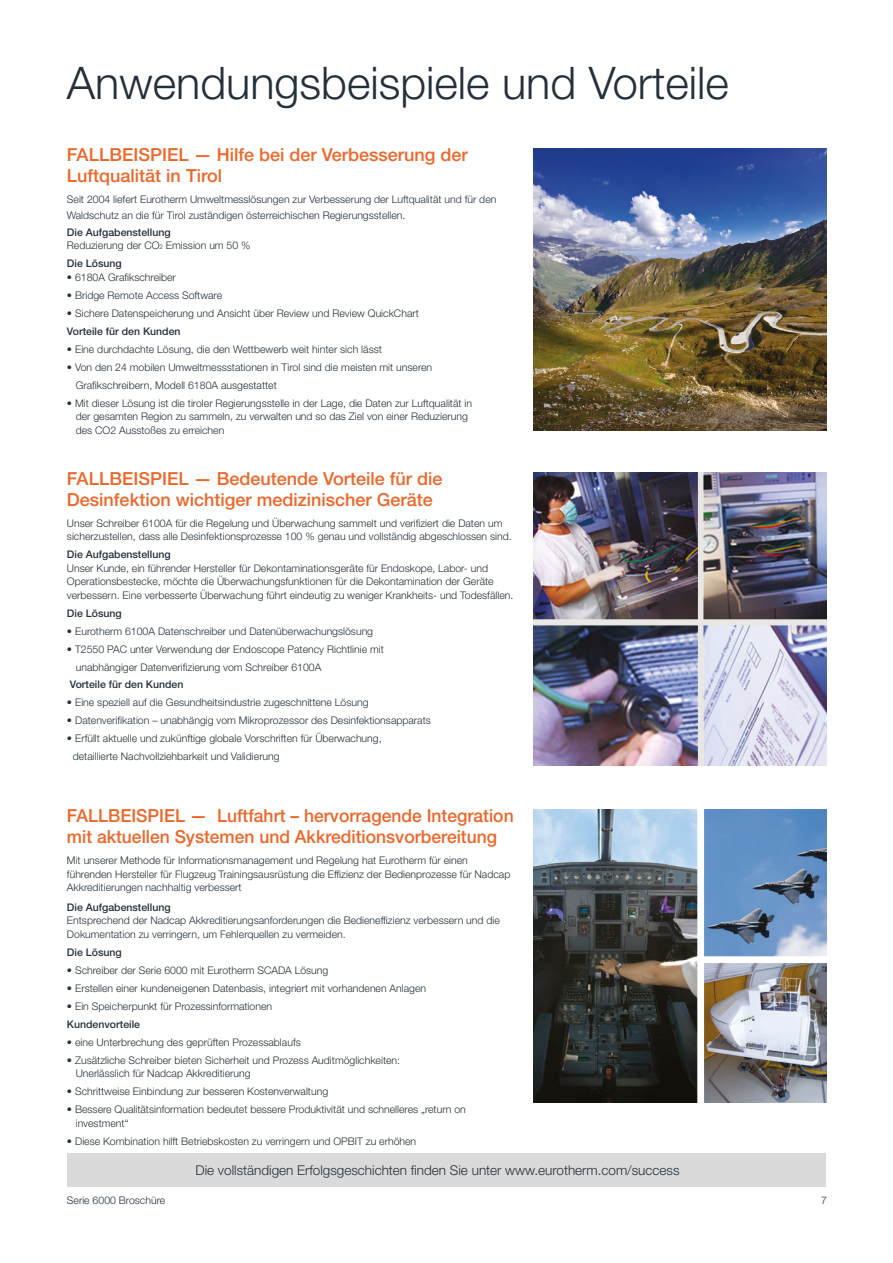
<style>
.page{position:relative;width:893px;height:1263px;background:#fff}
.page>*{position:absolute;margin:0;border:0;box-sizing:border-box;transform-origin:0 0}
.t1{font:300 45px "Helvetica Neue LT Std";color:#25303b}
.t2{font:500 18px/21px "Helvetica Neue LT Std";color:#ec672a}
.t3{font:300 13.5px "Helvetica Neue LT Std";color:#25303b}
.t4{font:300 10.5px/13.5px "Helvetica Neue LT Std";color:#25303b}
.t5{font:500 10.5px "Helvetica Neue LT Std";color:#25303b}
.s1{font-weight:500}
.s2{font-size:6.3px}
</style>
<div class="page">
<img style="left:533px;top:148px;width:293px;height:282px">
<img style="left:533px;top:809px;width:293px;height:293px">
<img style="left:533px;top:472px;width:293px;height:293px">
<div style="left:68px;top:1153px;width:758px;height:33px;background:#dadada"></div>
<h1 class="t1" style="left:67px;top:55px;width:663px">Anwendungsbeispiele und Vorteile</h1>
<h2 class="t2" style="left:67px;top:144px;width:402px">FALLBEISPIEL — Hilfe bei der Verbesserung der<br>Luftqualität in Tirol</h2>
<p class="t4" style="left:67px;top:191px;width:431px;line-height:16.5px">Seit 2004 liefert Eurotherm Umweltmesslösungen zur Verbesserung der Luftqualität und für den<br>Waldschutz an die für Tirol zuständigen österreichischen Regierungsstellen.</p>
<p class="t4" style="left:67px;top:225px;width:185px"><span class="s1">Die Aufgabenstellung<br></span>Reduzierung der CO<span class="s2">2</span> Emission um 50 %</p>
<p class="t5" style="left:67px;top:257px;width:56px">Die Lösung</p>
<p class="t4" style="left:67px;top:270px;width:110px">• 6180A Grafikschreiber</p>
<p class="t4" style="left:67px;top:288px;width:157px">• Bridge Remote Access Software</p>
<p class="t4" style="left:67px;top:306px;width:353px">• Sichere Datenspeicherung und Ansicht über Review und Review QuickChart</p>
<p class="t5" style="left:67px;top:325px;width:115px">Vorteile für den Kunden</p>
<p class="t4" style="left:67px;top:342px;width:316px">• Eine durchdachte Lösung, die den Wettbewerb weit hinter sich lässt</p>
<p class="t4" style="left:76px;top:358px;width:358px;line-height:18px;text-indent:-9px">• Von den 24 mobilen Umweltmessstationen in Tirol sind die meisten mit unseren<br>Grafikschreibern, Modell 6180A ausgestattet</p>
<p class="t4" style="left:76px;top:396px;width:398px;text-indent:-9px">• Mit dieser Lösung ist die tiroler Regierungsstelle in der Lage, die Daten zur Luftqualität in der gesamten Region zu sammeln, zu verwalten und so das Ziel von einer Reduzierung des CO2 Ausstoßes zu erreichen</p>
<h2 class="t2" style="left:67px;top:468px;width:377px">FALLBEISPIEL — Bedeutende Vorteile für die<br>Desinfektion wichtiger medizinischer Geräte</h2>
<p class="t4" style="left:67px;top:516px;width:446px">Unser Schreiber 6100A für die Regelung und Überwachung sammelt und verifiziert die Daten um sicherzustellen, dass alle Desinfektionsprozesse 100 % genau und vollständig abgeschlossen sind.</p>
<p class="t5" style="left:67px;top:548px;width:105px">Die Aufgabenstellung</p>
<p class="t4" style="left:67px;top:561px;width:448px">Unser Kunde, ein führender Hersteller für Dekontaminationsgeräte für Endoskope, Labor- und<br>Operationsbestecke, möchte die Überwachungsfunktionen für die Dekontamination der Geräte verbessern. Eine verbesserte Überwachung führt eindeutig zu weniger Krankheits- und Todesfällen.</p>
<p class="t5" style="left:67px;top:607px;width:56px">Die Lösung</p>
<p class="t4" style="left:67px;top:624px;width:308px">• Eurotherm 6100A Datenschreiber und Datenüberwachungslösung</p>
<p class="t4" style="left:76px;top:640px;width:310px;line-height:18px;text-indent:-9px">• T2550 PAC unter Verwendung der Endoscope Patency Richtlinie mit unabhängiger Datenverifizierung vom Schreiber 6100A</p>
<p class="t5" style="left:70px;top:678px;width:115px">Vorteile für den Kunden</p>
<p class="t4" style="left:67px;top:696px;width:303px">• Eine speziell auf die Gesundheitsindustrie zugeschnittene Lösung</p>
<p class="t4" style="left:67px;top:714px;width:365px">• Datenverifikation – unabhängig vom Mikroprozessor des Desinfektionsapparats</p>
<p class="t4" style="left:73px;top:729px;width:310px;line-height:18px;text-indent:-6px">• Erfüllt aktuelle und zukünftige globale Vorschriften für Überwachung, detaillierte Nachvollziehbarkeit und Validierung</p>
<h2 class="t2" style="left:67px;top:804px;width:448px;line-height:21.6px">FALLBEISPIEL — Luftfahrt – hervorragende Integration mit aktuellen Systemen und Akkreditionsvorbereitung</h2>
<p class="t4" style="left:67px;top:853px;width:445px">Mit unserer Methode für Informationsmanagement und Regelung hat Eurotherm für einen führenden Hersteller für Flugzeug Trainingsausrüstung die Effizienz der Bedienprozesse für Nadcap<br>Akkreditierungen nachhaltig verbessert</p>
<p class="t5" style="left:67px;top:901px;width:105px">Die Aufgabenstellung</p>
<p class="t4" style="left:67px;top:913px;width:434px">Entsprechend der Nadcap Akkreditierungsanforderungen die Bedieneffizienz verbessern und die<br>Dokumentation zu verringern, um Fehlerquellen zu vermeiden.</p>
<p class="t5" style="left:67px;top:946px;width:56px">Die Lösung</p>
<p class="t4" style="left:67px;top:963px;width:263px">• Schreiber der Serie 6000 mit Eurotherm SCADA Lösung</p>
<p class="t4" style="left:67px;top:981px;width:361px">• Erstellen einer kundeneigenen Datenbasis, integriert mit vorhandenen Anlagen</p>
<p class="t4" style="left:67px;top:999px;width:207px">• Ein Speicherpunkt für Prozessinformationen</p>
<p class="t5" style="left:67px;top:1018px;width:75px">Kundenvorteile</p>
<p class="t4" style="left:67px;top:1035px;width:235px">• eine Unterbrechung des geprüften Prozessablaufs</p>
<p class="t4" style="left:76px;top:1053px;width:326px;text-indent:-9px">• Zusätzliche Schreiber bieten Sicherheit und Prozess Auditmöglichkeiten:<br>Unerlässlich für Nadcap Akkreditierung</p>
<p class="t4" style="left:67px;top:1084px;width:263px">• Schrittweise Einbindung zur besseren Kostenverwaltung</p>
<p class="t4" style="left:76px;top:1102px;width:392px;text-indent:-9px">• Bessere Qualitätsinformation bedeutet bessere Produktivität und schnelleres „return on investment“</p>
<p class="t4" style="left:67px;top:1134px;width:351px">• Diese Kombination hilft Betriebskosten zu verringern und OPBIT zu erhöhen</p>
<p class="t3" style="left:195px;top:1161px;width:486px">Die vollständigen Erfolgsgeschichten finden Sie unter www.eurotherm.com/success</p>
<p class="t4" style="left:67px;top:1193px;width:100px">Serie 6000 Broschüre</p>
<p class="t4" style="left:821px;top:1193px;width:7px">7</p>
</div>
